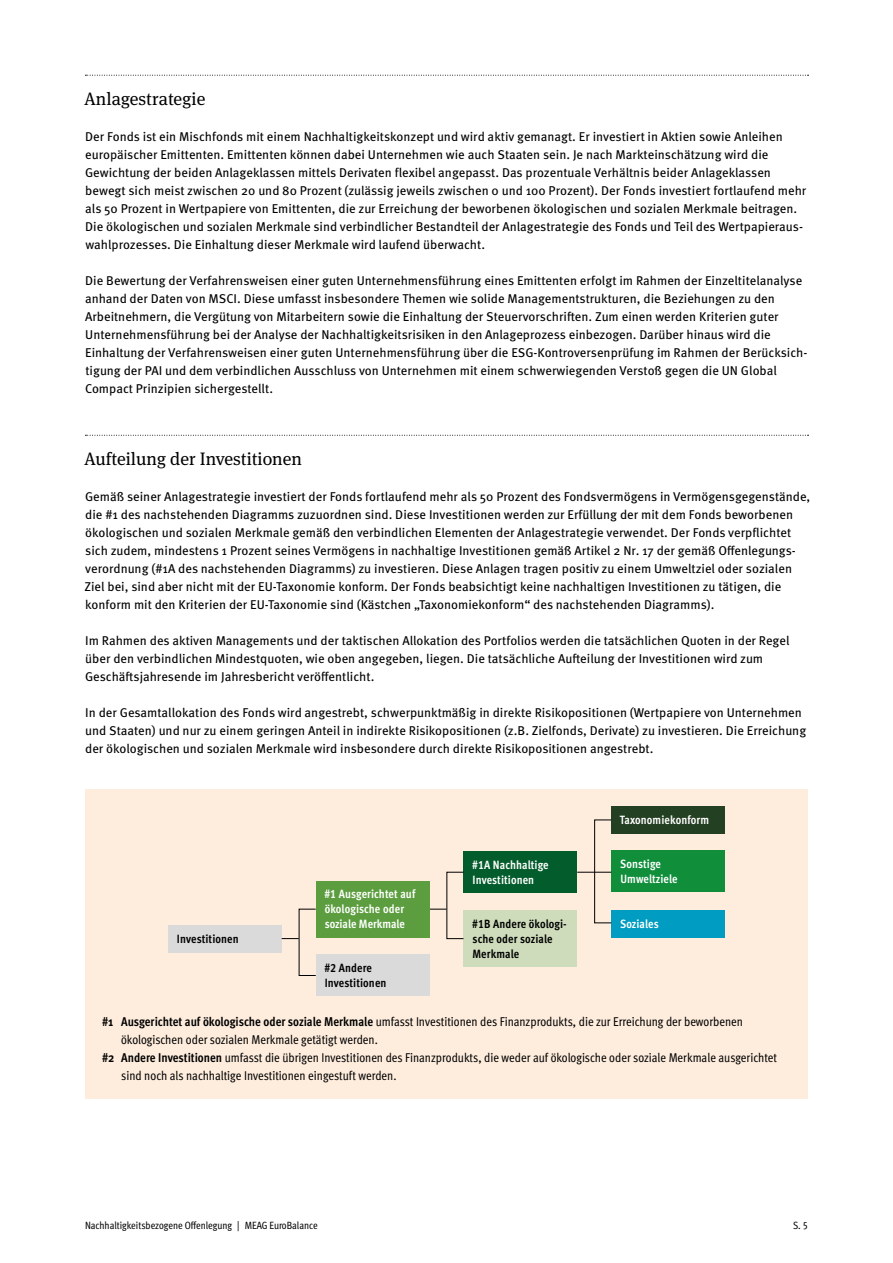
<style>
.page{position:relative;width:893px;height:1263px;background:#fff}
.page>*{position:absolute;margin:0;border:0;box-sizing:border-box;transform-origin:0 0}
.t1{font:18px "Meta Serif Pro";color:#000}
.t2{font:12.75px/18px "Meta Pro";color:#000}
.t3{font:condensed 12.75px "Meta Pro";color:#000}
.t4{font:700 condensed 12px/14.9px "Meta Pro";letter-spacing:.01em;color:#fff}
.t5{font:700 condensed 12px/14.9px "Meta Pro";letter-spacing:.01em;color:#000}
.t6{font:condensed 10.5px "Meta Pro";letter-spacing:-.005em;color:#000}
.s1{font-weight:700}
</style>
<div class="page">
<svg style="left:85px;top:75px;width:723px;height:1px"></svg>
<svg style="left:85px;top:435px;width:723px;height:1px"></svg>
<div style="left:85px;top:789px;width:723px;height:310px;background:#feeddd"></div>
<div style="left:168px;top:925px;width:114px;height:27px;background:#dadada"></div>
<div style="left:463px;top:851px;width:114px;height:42px;background:#035c2b"></div>
<div style="left:463px;top:910px;width:114px;height:57px;background:#cedcbb"></div>
<svg style="left:429px;top:909px;width:17px;height:1px"></svg>
<div style="left:611px;top:806px;width:114px;height:27px;background:#244022"></div>
<div style="left:611px;top:850px;width:114px;height:42px;background:#108e3a"></div>
<div style="left:611px;top:910px;width:114px;height:27px;background:#009cc1"></div>
<div style="left:594px;top:819px;width:18px;height:104px;border:1px solid #000"></div>
<hr style="left:577px;top:872px;width:34px;height:1px;background:#000">
<div style="left:316px;top:881px;width:113px;height:56px;background:#5c9e3f"></div>
<div style="left:316px;top:954px;width:113px;height:42px;background:#dadada"></div>
<svg style="left:282px;top:938px;width:17px;height:1px"></svg>
<h1 class="t1" style="left:84px;top:86px;width:123px">Anlagestrategie</h1>
<p class="t2" style="left:85px;top:127px;width:723px">Der Fonds ist ein Mischfonds mit einem Nachhaltigkeitskonzept und wird aktiv gemanagt. Er investiert in Aktien sowie Anleihen europäischer Emittenten. Emittenten können dabei Unternehmen wie auch Staaten sein. Je nach Markteinschätzung wird die Gewichtung der beiden Anlageklassen mittels Derivaten flexibel angepasst. Das prozentuale Verhältnis beider Anlageklassen bewegt sich meist zwischen 20 und 80 Prozent (zulässig jeweils zwischen 0 und 100 Prozent). Der Fonds investiert fortlaufend mehr als 50 Prozent in Wertpapiere von Emittenten, die zur Erreichung der beworbenen ökologischen und sozialen Merkmale beitragen.<br>Die ökologischen und sozialen Merkmale sind verbindlicher Bestandteil der Anlagestrategie des Fonds und Teil des Wertpapieraus‑ wahlprozesses. Die Einhaltung dieser Merkmale wird laufend überwacht.</p>
<p class="t2" style="left:85px;top:271px;width:724px">Die Bewertung der Verfahrensweisen einer guten Unternehmensführung eines Emittenten erfolgt im Rahmen der Einzeltitelanalyse anhand der Daten von MSCI. Diese umfasst insbesondere Themen wie solide Managementstrukturen, die Beziehungen zu den Arbeitnehmern, die Vergütung von Mitarbeitern sowie die Einhaltung der Steuervorschriften. Zum einen werden Kriterien guter Unternehmensführung bei der Analyse der Nachhaltigkeitsrisiken in den Anlageprozess einbezogen. Darüber hinaus wird die Einhaltung der Verfahrensweisen einer guten Unternehmensführung über die ESG-Kontroversenprüfung im Rahmen der Berücksich‑ tigung der PAI und dem verbindlichen Ausschluss von Unternehmen mit einem schwerwiegenden Verstoß gegen die UN Global Compact Prinzipien sichergestellt.</p>
<h1 class="t1" style="left:84px;top:446px;width:219px">Aufteilung der Investitionen</h1>
<p class="t2" style="left:85px;top:487px;width:727px">Gemäß seiner Anlagestrategie investiert der Fonds fortlaufend mehr als 50 Prozent des Fondsvermögens in Vermögensgegenstände, die #1 des nachstehenden Diagramms zuzuordnen sind. Diese Investitionen werden zur Erfüllung der mit dem Fonds beworbenen ökologischen und sozialen Merkmale gemäß den verbindlichen Elementen der Anlagestrategie verwendet. Der Fonds verpflichtet sich zudem, mindestens 1 Prozent seines Vermögens in nachhaltige Investitionen gemäß Artikel 2 Nr. 17 der gemäß Offenlegungs‑ verordnung (#1A des nachstehenden Diagramms) zu investieren. Diese Anlagen tragen positiv zu einem Umweltziel oder sozialen Ziel bei, sind aber nicht mit der EU-Taxonomie konform. Der Fonds beabsichtigt keine nachhaltigen Investitionen zu tätigen, die konform mit den Kriterien der EU-Taxonomie sind (Kästchen „Taxonomiekonform“ des nachstehenden Diagramms).</p>
<p class="t2" style="left:85px;top:631px;width:706px">Im Rahmen des aktiven Managements und der taktischen Allokation des Portfolios werden die tatsächlichen Quoten in der Regel über den verbindlichen Mindestquoten, wie oben angegeben, liegen. Die tatsächliche Aufteilung der Investitionen wird zum<br>Geschäftsjahresende im Jahresbericht veröffentlicht.</p>
<p class="t2" style="left:85px;top:703px;width:723px">In der Gesamtallokation des Fonds wird angestrebt, schwerpunktmäßig in direkte Risikopositionen (Wertpapiere von Unternehmen und Staaten) und nur zu einem geringen Anteil in indirekte Risikopositionen (z.B. Zielfonds, Derivate) zu investieren. Die Erreichung der ökologischen und sozialen Merkmale wird insbesondere durch direkte Risikopositionen angestrebt.</p>
<p class="t4" style="left:620px;top:812px;width:91px">Taxonomiekonform</p>
<p class="t4" style="left:620px;top:856px;width:59px">Sonstige<br>Umweltziele</p>
<p class="t4" style="left:620px;top:915px;width:40px">Soziales</p>
<p class="t4" style="left:472px;top:856px;width:78px">#1A Nachhaltige<br>Investitionen</p>
<p class="t5" style="left:472px;top:915px;width:96px">#1B Andere ökologi&shy;sche oder soziale<br>Merkmale</p>
<p class="t4" style="left:324px;top:886px;width:92px">#1 Ausgerichtet auf ökologische oder soziale Merkmale</p>
<p class="t5" style="left:324px;top:960px;width:64px">#2 Andere<br>Investitionen</p>
<p class="t3" style="left:102px;top:1012px;width:642px"><span class="s1">#1 Ausgerichtet auf ökologische oder soziale Merkmale</span> umfasst Investitionen des Finanzprodukts, die zur Erreichung der beworbenen</p>
<p class="t3" style="left:121px;top:1030px;width:258px">ökologischen oder sozialen Merkmale getätigt werden.</p>
<p class="t3" style="left:102px;top:1048px;width:676px"><span class="s1">#2 Andere Investitionen</span> umfasst die übrigen Investitionen des Finanzprodukts, die weder auf ökologische oder soziale Merkmale ausgerichtet</p>
<p class="t3" style="left:121px;top:1066px;width:277px">sind noch als nachhaltige Investitionen eingestuft werden.</p>
<p class="t5" style="left:177px;top:930px;width:63px">Investitionen</p>
<p class="t6" style="left:85px;top:1218px;width:234px">Nachhaltigkeitsbezogene Offenlegung | MEAG EuroBalance</p>
<p class="t6" style="left:793px;top:1218px;width:16px">S. 5</p>
</div>
